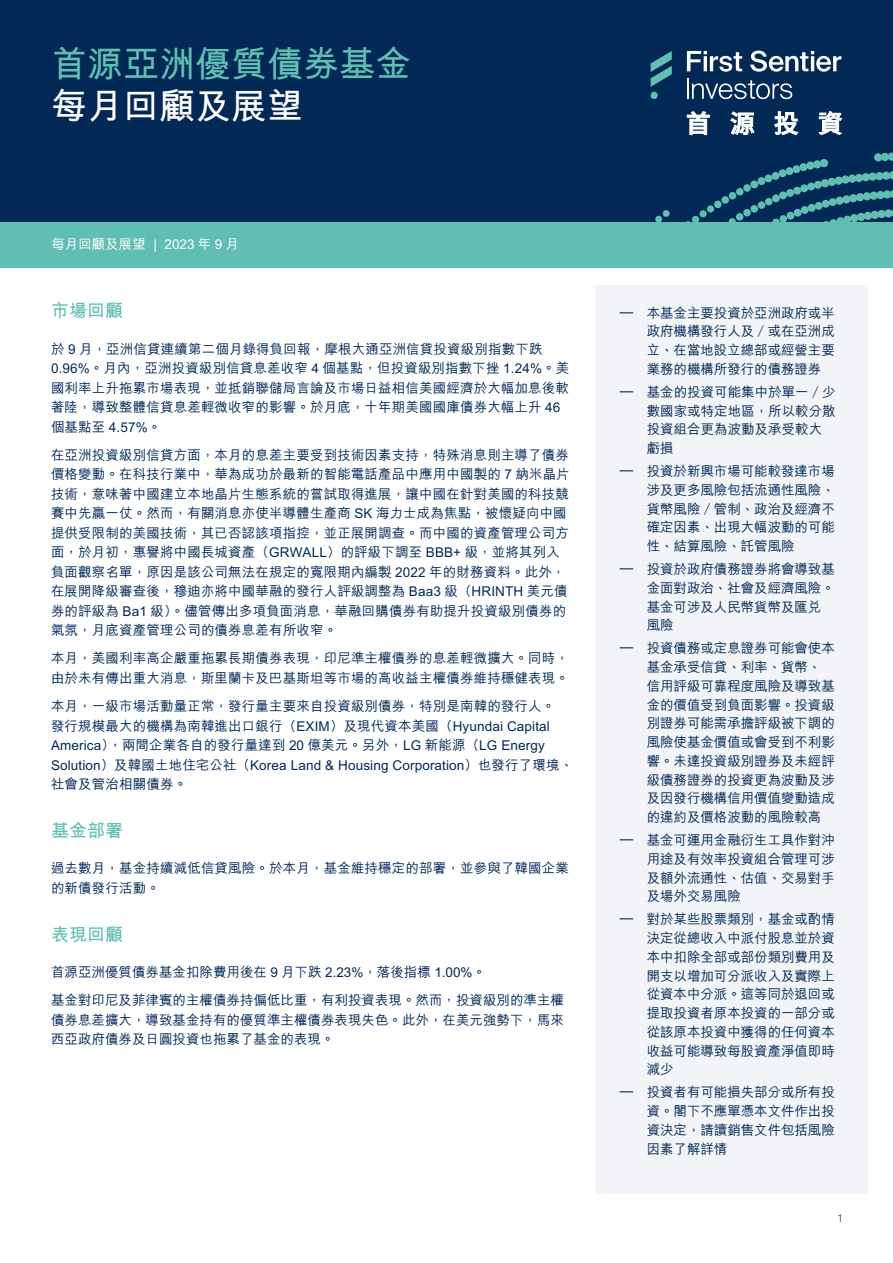
<style>
.page{position:relative;width:893px;height:1263px;background:#fff}
.page>*{position:absolute;margin:0;border:0;box-sizing:border-box;transform-origin:0 0}
.t1{font:700 36px/42px "M Hei HK";color:#60beb3}
.Heading_1{font:700 18px "M Hei HK";color:#60beb3}
.Body{font:500 13.5px/19.5px "M Hei HK";letter-spacing:.01em;color:#022856}
.Standard_text{font:500 13.5px/18.8px "M Hei HK";letter-spacing:-.005em;color:#022856;text-align:justify}
.Section{font:500 13.5px "M Hei HK";color:#fff}
.t2{font:300 10.5px "Suisse Intl";color:#022856}
.s1{color:#fff}
</style>
<div class="page">
<div style="left:0;top:0;width:893px;height:222px;background:#022856"></div>
<div style="left:0;top:222px;width:893px;height:46px;background:#60beb3"></div>
<svg style="left:655px;top:152px;width:238px;height:70px"></svg>
<svg style="left:687px;top:51px;width:55px;height:21px"></svg>
<svg style="left:750px;top:51px;width:91px;height:21px"></svg>
<hr style="left:687px;top:78px;width:2px;height:21px;background:#fff">
<svg style="left:692px;top:80px;width:100px;height:19px"></svg>
<svg style="left:651px;top:51px;width:21px;height:48px"></svg>
<svg style="left:687px;top:111px;width:23px;height:24px"></svg>
<svg style="left:730px;top:111px;width:24px;height:24px"></svg>
<svg style="left:774px;top:111px;width:24px;height:24px"></svg>
<svg style="left:819px;top:111px;width:23px;height:24px"></svg>
<div style="left:595px;top:285px;width:272px;height:909px;background:#f2f4f7"></div>
<p class="t1" style="left:51px;top:40px;width:361px">首源亞洲優質債券基金<span class="s1">每月回顧及展望</span></p>
<p class="Section" style="left:51px;top:234px;width:189px">每月回顧及展望 | 2023 年 9 月</p>
<p class="Heading_1" style="left:51px;top:298px;width:73px">市場回顧</p>
<p class="Body" style="left:51px;top:338px;width:520px">於 9 月，亞洲信貸連續第二個月錄得負回報，摩根大通亞洲信貸投資級別指數下跌0.96%。月內，亞洲投資級別信貸息差收窄 4 個基點，但投資級別指數下挫 1.24%。美國利率上升拖累市場表現，並抵銷聯儲局言論及市場日益相信美國經濟於大幅加息後軟著陸，導致整體信貸息差輕微收窄的影響。於月底，十年期美國國庫債券大幅上升 46個基點至 4.57%。</p>
<p class="Body" style="left:51px;top:444px;width:520px">在亞洲投資級別信貸方面，本月的息差主要受到技術因素支持，特殊消息則主導了債券價格變動。在科技行業中，華為成功於最新的智能電話產品中應用中國製的 7 納米晶片技術，意味著中國建立本地晶片生態系統的嘗試取得進展，讓中國在針對美國的科技競賽中先贏一仗。然而，有關消息亦使半導體生產商 SK 海力士成為焦點，被懷疑向中國提供受限制的美國技術，其已否認該項指控，並正展開調查。而中國的資產管理公司方面，於月初，惠譽將中國長城資產（GRWALL）的評級下調至 BBB+ 級，並將其列入負面觀察名單，原因是該公司無法在規定的寬限期內編製 2022 年的財務資料。此外，在展開降級審查後，穆迪亦將中國華融的發行人評級調整為 Baa3 級（HRINTH 美元債券的評級為 Ba1 級）。儘管傳出多項負面消息，華融回購債券有助提升投資級別債券的氣氛，月底資產管理公司的債券息差有所收窄。</p>
<p class="Body" style="left:51px;top:648px;width:519px">本月，美國利率高企嚴重拖累長期債券表現，印尼準主權債券的息差輕微擴大。同時，由於未有傳出重大消息，斯里蘭卡及巴基斯坦等市場的高收益主權債券維持穩健表現。</p>
<p class="Body" style="left:51px;top:695px;width:524px">本月，一級市場活動量正常，發行量主要來自投資級別債券，特別是南韓的發行人。<br>發行規模最大的機構為南韓進出口銀行（EXIM）及現代資本美國（Hyundai Capital America），兩間企業各自的發行量達到 20 億美元。另外，LG 新能源（LG Energy Solution）及韓國土地住宅公社（Korea Land &amp; Housing Corporation）也發行了環境、社會及管治相關債券。</p>
<p class="Heading_1" style="left:51px;top:817px;width:73px">基金部署</p>
<p class="Body" style="left:51px;top:858px;width:519px">過去數月，基金持續減低信貸風險。於本月，基金維持穩定的部署，並參與了韓國企業的新債發行活動。</p>
<p class="Heading_1" style="left:51px;top:921px;width:73px">表現回顧</p>
<p class="Body" style="left:51px;top:961px;width:437px">首源亞洲優質債券基金扣除費用後在 9 月下跌 2.23%，落後指標 1.00%。</p>
<p class="Body" style="left:51px;top:989px;width:514px;text-align:justify">基金對印尼及菲律賓的主權債券持偏低比重，有利投資表現。然而，投資級別的準主權債券息差擴大，導致基金持有的優質準主權債券表現失色。此外，在美元強勢下，馬來西亞政府債券及日圓投資也拖累了基金的表現。</p>
<p class="Standard_text" style="left:647px;top:302px;width:190px;text-indent:-27px">– 本基金主要投資於亞洲政府或半政府機構發行人及 / 或在亞洲成立、在當地設立總部或經營主要業務的機構所發行的債務證券</p>
<p class="Standard_text" style="left:647px;top:382px;width:190px;text-align:left;text-indent:-27px">– 基金的投資可能集中於單一 / 少數國家或特定地區，所以較分散投資組合更為波動及承受較大虧損</p>
<p class="Standard_text" style="left:647px;top:461px;width:190px;text-indent:-27px">– 投資於新興市場可能較發達市場涉及更多風險包括流通性風險、貨幣風險 / 管制、政治及經濟不確定因素、出現大幅波動的可能性、結算風險、託管風險</p>
<p class="Standard_text" style="left:647px;top:559px;width:190px;text-align:left;text-indent:-27px">– 投資於政府債務證券將會導致基金面對政治、社會及經濟風險。基金可涉及人民幣貨幣及匯兌風險</p>
<p class="Standard_text" style="left:647px;top:638px;width:190px;text-align:left;text-indent:-27px">– 投資債務或定息證券可能會使本基金承受信貸、利率、貨幣、信用評級可靠程度風險及導致基金的價值受到負面影響。投資級別證券可能需承擔評級被下調的風險使基金價值或會受到不利影響。未達投資級別證券及未經評級債務證券的投資更為波動及涉及因發行機構信用價值變動造成的違約及價格波動的風險較高</p>
<p class="Standard_text" style="left:647px;top:830px;width:190px;text-indent:-27px">– 基金可運用金融衍生工具作對沖用途及有效率投資組合管理可涉及額外流通性、估值、交易對手及場外交易風險</p>
<p class="Standard_text" style="left:647px;top:909px;width:190px;text-indent:-27px">– 對於某些股票類別，基金或酌情決定從總收入中派付股息並於資本中扣除全部或部份類別費用及開支以增加可分派收入及實際上從資本中分派。這等同於退回或提取投資者原本投資的一部分或從該原本投資中獲得的任何資本收益可能導致每股資產淨值即時減少</p>
<p class="Standard_text" style="left:647px;top:1082px;width:190px;text-indent:-27px">– 投資者有可能損失部分或所有投資。閣下不應單憑本文件作出投資決定，請讀銷售文件包括風險因素了解詳情</p>
<p class="t2" style="left:838px;top:1212px;width:5px">1</p>
</div>
